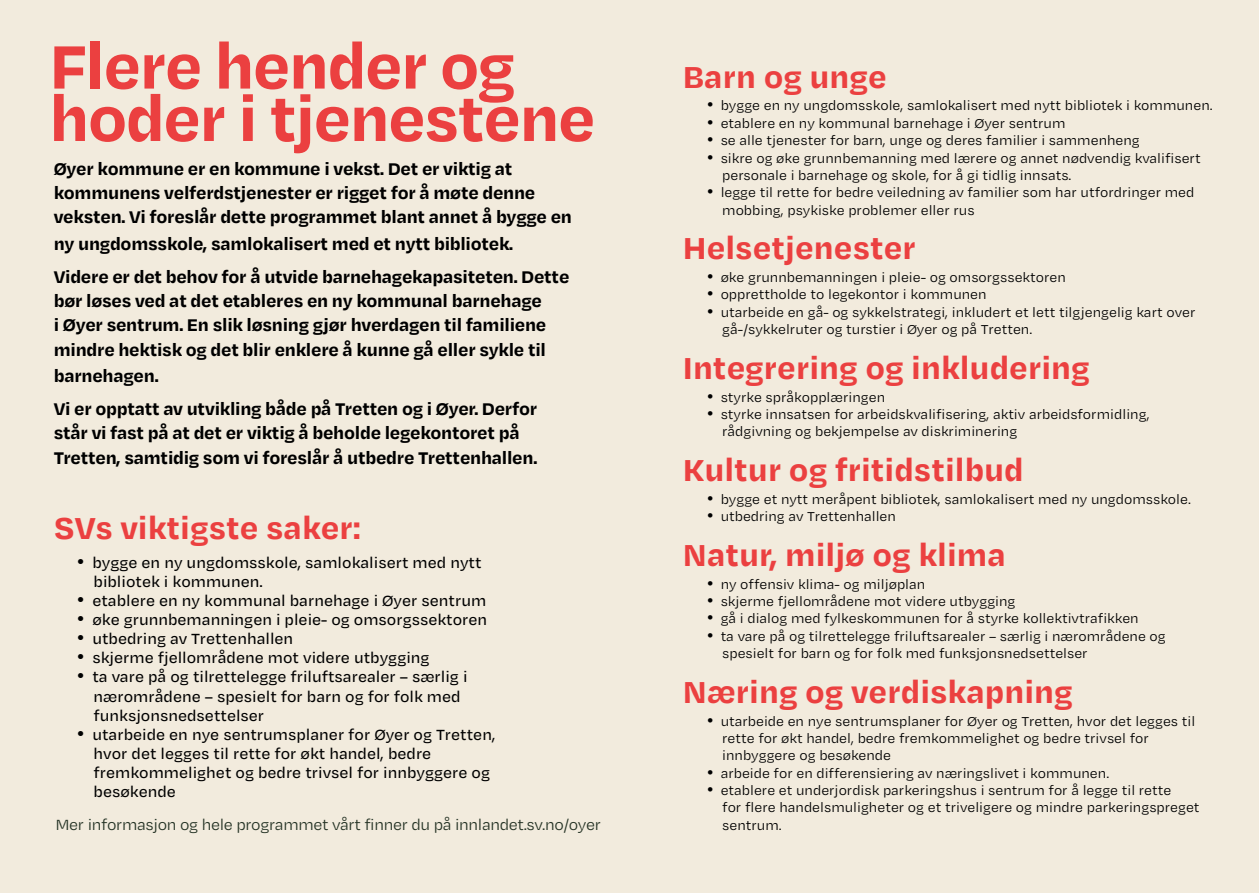
<style>
.page{position:relative;width:1259px;height:893px;background:#f2ebdd}
.page>*{position:absolute;margin:0;border:0;box-sizing:border-box;transform-origin:0 0}
.t1{font:700 70.2px/52.3px "Degular Text";letter-spacing:-.025em;color:#eb4040}
.t2{font:700 34.8px "Degular Text";color:#eb4040}
.t3{font:700 19.5px/24.3px "Degular Text";letter-spacing:-.015em;color:#000}
.t4{font:500 16.95px/19px "Degular Text";color:#000}
.t5{font:16.95px "Degular Text";letter-spacing:-.02em;color:#253325}
.t6{font:14.85px/17.4px "Degular Text";color:#000}
.s1{font-family:"Rockwell";font-weight:700}
</style>
<div class="page">
<h1 class="t1" style="left:49px;top:36px;width:548px">Flere hender og hoder i tjenestene</h1>
<h3 class="t3" style="left:54px;top:155px;width:520px">Øyer kommune er en kommune i vekst. Det er viktig at kommunens velferdstjenester er rigget for å møte denne veksten. Vi foreslår dette programmet blant annet å bygge en</h3>
<h3 class="t3" style="left:54px;top:226px;width:517px;line-height:32.8px">ny ungdomsskole, samlokalisert med et nytt bibliotek.<br>Videre er det behov for å utvide barnehagekapasiteten. Dette</h3>
<h3 class="t3" style="left:54px;top:287px;width:494px">bør løses ved at det etableres en ny kommunal barnehage i Øyer sentrum. En slik løsning gjør hverdagen til familiene mindre hektisk og det blir enklere å kunne gå eller sykle til</h3>
<h3 class="t3" style="left:54px;top:358px;width:485px;line-height:32.8px">barnehagen.<br>Vi er opptatt av utvikling både på Tretten og i Øyer. Derfor</h3>
<h3 class="t3" style="left:54px;top:420px;width:485px">står vi fast på at det er viktig å beholde legekontoret på<br>Tretten, samtidig som vi foreslår å utbedre Trettenhallen.</h3>
<h2 class="t2" style="left:54px;top:504px;width:309px">SVs viktigste saker:</h2>
<p class="t4" style="left:94px;top:553px;width:389px;text-indent:-16px"><span class="s1">•</span> bygge en ny ungdomsskole, samlokalisert med nytt bibliotek i kommunen.</p>
<p class="t4" style="left:77px;top:591px;width:410px"><span class="s1">•</span> etablere en ny kommunal barnehage i Øyer sentrum</p>
<p class="t4" style="left:77px;top:610px;width:411px"><span class="s1">•</span> øke grunnbemanningen i pleie- og omsorgssektoren</p>
<p class="t4" style="left:77px;top:629px;width:217px"><span class="s1">•</span> utbedring av Trettenhallen</p>
<p class="t4" style="left:77px;top:648px;width:354px"><span class="s1">•</span> skjerme fjellområdene mot videre utbygging</p>
<p class="t4" style="left:94px;top:667px;width:375px;text-indent:-16px"><span class="s1">•</span> ta vare på og tilrettelegge friluftsarealer – særlig i nærområdene – spesielt for barn og for folk med funksjonsnedsettelser</p>
<p class="t4" style="left:94px;top:724px;width:403px;text-indent:-16px"><span class="s1">•</span> utarbeide en nye sentrumsplaner for Øyer og Tretten, hvor det legges til rette for økt handel, bedre fremkommelighet og bedre trivsel for innbyggere og besøkende</p>
<p class="t5" style="left:55px;top:814px;width:547px">Mer informasjon og hele programmet vårt finner du på innlandet.sv.no/oyer</p>
<h2 class="t2" style="left:683px;top:53px;width:206px">Barn og unge</h2>
<p class="t6" style="left:707px;top:97px;width:506px"><span class="s1">•</span> bygge en ny ungdomsskole, samlokalisert med nytt bibliotek i kommunen.</p>
<p class="t6" style="left:707px;top:114px;width:359px"><span class="s1">•</span> etablere en ny kommunal barnehage i Øyer sentrum</p>
<p class="t6" style="left:707px;top:131px;width:434px"><span class="s1">•</span> se alle tjenester for barn, unge og deres familier i sammenheng</p>
<p class="t6" style="left:722px;top:149px;width:480px;text-indent:-15px"><span class="s1">•</span> sikre og øke grunnbemanning med lærere og annet nødvendig kvalifisert personale i barnehage og skole, for å gi tidlig innsats.</p>
<p class="t6" style="left:722px;top:183px;width:474px;text-indent:-15px"><span class="s1">•</span> legge til rette for bedre veiledning av familier som har utfordringer med mobbing, psykiske problemer eller rus</p>
<h2 class="t2" style="left:683px;top:225px;width:234px">Helsetjenester</h2>
<p class="t6" style="left:707px;top:268px;width:360px"><span class="s1">•</span> øke grunnbemanningen i pleie- og omsorgssektoren</p>
<p class="t6" style="left:707px;top:285px;width:281px"><span class="s1">•</span> opprettholde to legekontor i kommunen</p>
<p class="t6" style="left:722px;top:303px;width:475px;text-indent:-15px"><span class="s1">•</span> utarbeide en gå- og sykkelstrategi, inkludert et lett tilgjengelig kart over gå-/sykkelruter og turstier i Øyer og på Tretten.</p>
<h2 class="t2" style="left:683px;top:344px;width:408px">Integrering og inkludering</h2>
<p class="t6" style="left:707px;top:388px;width:179px"><span class="s1">•</span> styrke språkopplæringen</p>
<p class="t6" style="left:722px;top:405px;width:429px;text-indent:-15px"><span class="s1">•</span> styrke innsatsen for arbeidskvalifisering, aktiv arbeidsformidling, rådgivning og bekjempelse av diskriminering</p>
<h2 class="t2" style="left:683px;top:446px;width:342px">Kultur og fritidstilbud</h2>
<p class="t6" style="left:707px;top:490px;width:485px"><span class="s1">•</span> bygge et nytt meråpent bibliotek, samlokalisert med ny ungdomsskole.</p>
<p class="t6" style="left:707px;top:507px;width:190px"><span class="s1">•</span> utbedring av Trettenhallen</p>
<h2 class="t2" style="left:683px;top:531px;width:325px">Natur, miljø og klima</h2>
<p class="t6" style="left:707px;top:575px;width:219px"><span class="s1">•</span> ny offensiv klima- og miljøplan</p>
<p class="t6" style="left:707px;top:592px;width:309px"><span class="s1">•</span> skjerme fjellområdene mot videre utbygging</p>
<p class="t6" style="left:707px;top:609px;width:433px"><span class="s1">•</span> gå i dialog med fylkeskommunen for å styrke kollektivtrafikken</p>
<p class="t6" style="left:722px;top:627px;width:445px;text-indent:-15px"><span class="s1">•</span> ta vare på og tilrettelegge friluftsarealer – særlig i nærområdene og spesielt for barn og for folk med funksjonsnedsettelser</p>
<h2 class="t2" style="left:683px;top:668px;width:391px">Næring og verdiskapning</h2>
<p class="t6" style="left:722px;top:712px;width:474px;text-indent:-15px"><span class="s1">•</span> utarbeide en nye sentrumsplaner for Øyer og Tretten, hvor det legges til rette for økt handel, bedre fremkommelighet og bedre trivsel for innbyggere og besøkende</p>
<p class="t6" style="left:707px;top:764px;width:403px"><span class="s1">•</span> arbeide for en differensiering av næringslivet i kommunen.</p>
<p class="t6" style="left:722px;top:781px;width:479px;text-indent:-15px"><span class="s1">•</span> etablere et underjordisk parkeringshus i sentrum for å legge til rette<br>for flere handelsmuligheter og et triveligere og mindre parkeringspreget sentrum.</p>
</div>
